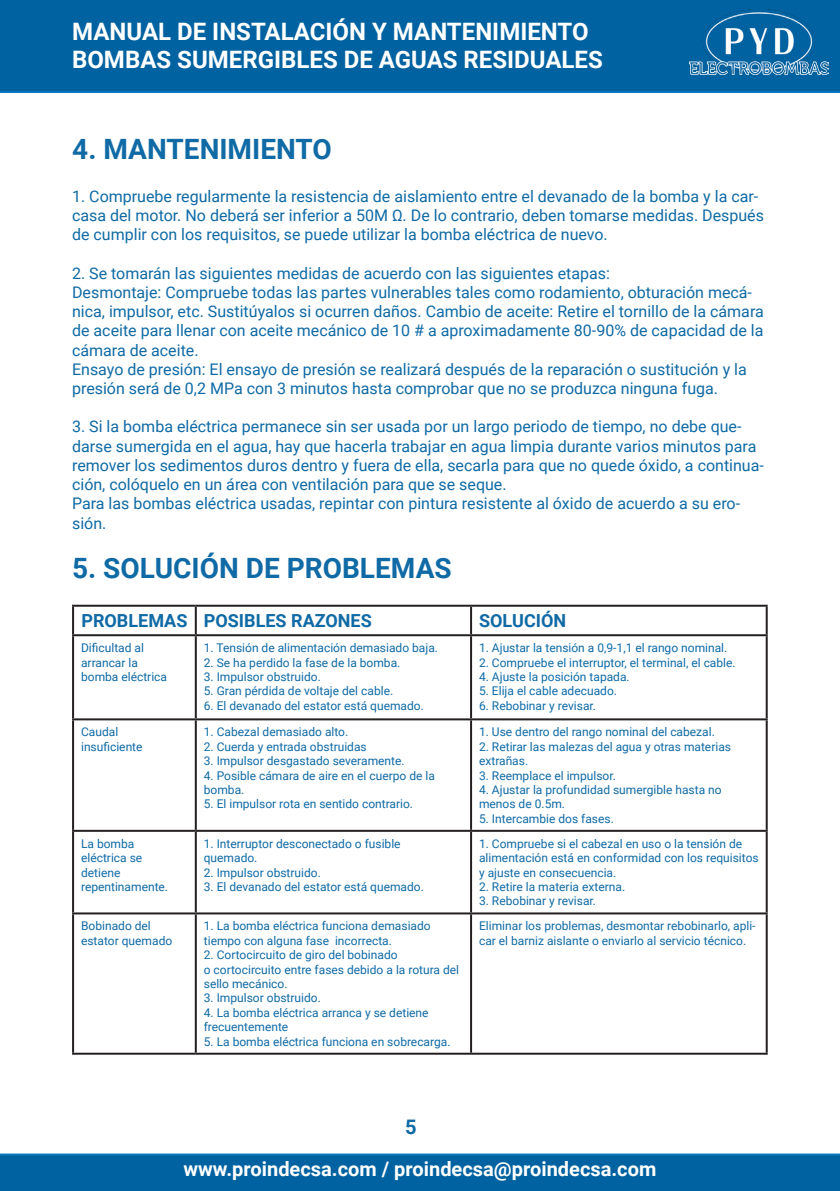
<style>
.page{position:relative;width:840px;height:1191px;background:#fff}
.page>*{position:absolute;margin:0;border:0;box-sizing:border-box;transform-origin:0 0}
.t1{font:700 28px "Roboto";color:#0f6aa5}
.t2{font:700 24px/28.8px "Roboto";color:#fff}
.t3{font:700 20px "Roboto";color:#fff}
.t4{font:700 20px "Roboto";color:#0f6aa5}
.t5{font:700 18px "Roboto";color:#0f6aa5}
.t6{font:16px/19.2px "Roboto";color:#0f6aa5}
.t7{font:12px/14.4px "Roboto";color:#0f6aa5}
.t8{font:12px "Roboto";color:#0d6aa8}
.s1{color:#106aa4}
</style>
<div class="page">
<svg style="left:72px;top:604px;width:696px;height:451px"></svg>
<div style="left:0;top:0;width:839px;height:93px;background:#0062a0"></div>
<svg style="left:0;top:1153px;width:839px;height:38px;background:#0465a2"></svg>
<img style="left:688px;top:10px;width:139px;height:65px">
<hr style="left:72px;top:605px;width:124px;height:2px;background:#231f20">
<hr style="left:72px;top:607px;width:2px;height:27px;background:#231f20">
<hr style="left:196px;top:605px;width:275px;height:2px;background:#231f20">
<hr style="left:195px;top:607px;width:2px;height:27px;background:#231f20">
<hr style="left:471px;top:605px;width:296px;height:2px;background:#231f20">
<hr style="left:470px;top:607px;width:2px;height:27px;background:#231f20">
<hr style="left:765px;top:607px;width:2px;height:27px;background:#231f20">
<hr style="left:72px;top:634px;width:124px;height:2px;background:#231f20">
<hr style="left:72px;top:636px;width:2px;height:82px;background:#231f20">
<hr style="left:196px;top:634px;width:275px;height:2px;background:#231f20">
<hr style="left:195px;top:636px;width:2px;height:82px;background:#231f20">
<hr style="left:471px;top:634px;width:296px;height:2px;background:#231f20">
<hr style="left:470px;top:636px;width:2px;height:82px;background:#231f20">
<hr style="left:765px;top:636px;width:2px;height:82px;background:#231f20">
<hr style="left:72px;top:718px;width:124px;height:2px;background:#231f20">
<hr style="left:72px;top:720px;width:2px;height:110px;background:#231f20">
<hr style="left:196px;top:718px;width:275px;height:2px;background:#231f20">
<hr style="left:195px;top:720px;width:2px;height:110px;background:#231f20">
<hr style="left:471px;top:718px;width:296px;height:2px;background:#231f20">
<hr style="left:470px;top:720px;width:2px;height:110px;background:#231f20">
<hr style="left:765px;top:720px;width:2px;height:110px;background:#231f20">
<hr style="left:72px;top:830px;width:124px;height:2px;background:#231f20">
<hr style="left:72px;top:832px;width:2px;height:80px;background:#231f20">
<hr style="left:196px;top:830px;width:275px;height:2px;background:#231f20">
<hr style="left:195px;top:832px;width:2px;height:80px;background:#231f20">
<hr style="left:471px;top:830px;width:296px;height:2px;background:#231f20">
<hr style="left:470px;top:832px;width:2px;height:80px;background:#231f20">
<hr style="left:765px;top:832px;width:2px;height:80px;background:#231f20">
<hr style="left:72px;top:912px;width:124px;height:2px;background:#231f20">
<hr style="left:72px;top:914px;width:2px;height:138px;background:#231f20">
<hr style="left:196px;top:912px;width:275px;height:2px;background:#231f20">
<hr style="left:195px;top:914px;width:2px;height:138px;background:#231f20">
<hr style="left:471px;top:912px;width:296px;height:2px;background:#231f20">
<hr style="left:470px;top:914px;width:2px;height:138px;background:#231f20">
<hr style="left:765px;top:914px;width:2px;height:138px;background:#231f20">
<hr style="left:72px;top:1052px;width:124px;height:2px;background:#231f20">
<hr style="left:196px;top:1052px;width:275px;height:2px;background:#231f20">
<hr style="left:471px;top:1052px;width:296px;height:2px;background:#231f20">
<h2 class="t2" style="left:72px;top:16px;width:532px">MANUAL DE INSTALACIÓN Y MANTENIMIENTO<br>BOMBAS SUMERGIBLES DE AGUAS RESIDUALES</h2>
<p class="t1" style="left:72px;top:129px;width:261px">4. MANTENIMIENTO</p>
<p class="t6" style="left:72px;top:186px;width:693px">1. Compruebe regularmente la resistencia de aislamiento entre el devanado de la bomba y la car&shy;casa del motor. No deberá ser inferior a 50M Ω. De lo contrario, deben tomarse medidas. Después de cumplir con los requisitos, se puede utilizar la bomba eléctrica de nuevo.</p>
<p class="t6" style="left:72px;top:263px;width:539px">2. Se tomarán las siguientes medidas de acuerdo con las siguientes etapas:</p>
<p class="t6" style="left:72px;top:282px;width:692px">Desmontaje: Compruebe todas las partes vulnerables tales como rodamiento, obturación mecá&shy;nica, impulsor, etc. Sustitúyalos si ocurren daños. Cambio de aceite: Retire el tornillo de la cámara de aceite para llenar con aceite mecánico de 10 # a aproximadamente 80-90% de capacidad de la cámara de aceite.</p>
<p class="t6" style="left:72px;top:359px;width:676px">Ensayo de presión: El ensayo de presión se realizará después de la reparación o sustitución y la presión será de 0,2 MPa con 3 minutos hasta comprobar que no se produzca ninguna fuga.</p>
<p class="t6" style="left:72px;top:416px;width:693px">3. Si la bomba eléctrica permanece sin ser usada por un largo periodo de tiempo, no debe que&shy;darse sumergida en el agua, hay que hacerla trabajar en agua limpia durante varios minutos para remover los sedimentos duros dentro y fuera de ella, secarla para que no quede óxido, a continua&shy;ción, colóquelo en un área con ventilación para que se seque.</p>
<p class="t6" style="left:72px;top:493px;width:669px">Para las bombas eléctrica usadas, repintar con pintura resistente al óxido de acuerdo a su ero&shy;sión.</p>
<p class="t1" style="left:72px;top:548px;width:381px">5. SOLUCIÓN DE PROBLEMAS</p>
<p class="t5" style="left:81px;top:608px;width:107px">PROBLEMAS</p>
<p class="t5" style="left:204px;top:608px;width:169px">POSIBLES RAZONES</p>
<p class="t5" style="left:479px;top:608px;width:89px">SOLUCIÓN</p>
<p class="t7" style="left:81px;top:640px;width:64px">Dificultad al</p>
<p class="t7" style="left:81px;top:654px;width:58px">arrancar la</p>
<p class="t7" style="left:81px;top:669px;width:87px">bomba eléctrica</p>
<p class="t7" style="left:204px;top:640px;width:235px">1. Tensión de alimentación demasiado baja.</p>
<p class="t7" style="left:204px;top:654px;width:198px">2. Se ha perdido la fase de la bomba.</p>
<p class="t7" style="left:204px;top:669px;width:119px">3. Impulsor obstruido.</p>
<p class="t7" style="left:204px;top:683px;width:191px">5. Gran pérdida de voltaje del cable.</p>
<p class="t7" style="left:204px;top:698px;width:221px">6. El devanado del estator está quemado.</p>
<p class="t8" style="left:479px;top:639px;width:250px">1. Ajustar la tensión a 0,9-1,1 el rango nominal.</p>
<p class="t8" style="left:479px;top:654px;width:258px">2. Compruebe el interruptor, el terminal, el cable.</p>
<p class="t8" style="left:479px;top:668px;width:152px">4. Ajuste la posición tapada.</p>
<p class="t8" style="left:479px;top:683px;width:139px">5. Elija el cable adecuado.</p>
<p class="t8" style="left:479px;top:697px;width:118px">6. Rebobinar y revisar.</p>
<p class="t7" style="left:81px;top:724px;width:39px">Caudal</p>
<p class="t7" style="left:81px;top:739px;width:63px">insuficiente</p>
<p class="t7" style="left:204px;top:724px;width:146px">1. Cabezal demasiado alto.</p>
<p class="t7" style="left:204px;top:739px;width:164px">2. Cuerda y entrada obstruidas</p>
<p class="t7" style="left:204px;top:753px;width:202px">3. Impulsor desgastado severamente.</p>
<p class="t7" style="left:204px;top:767px;width:232px">4. Posible cámara de aire en el cuerpo de la bomba.</p>
<p class="t7" style="left:204px;top:796px;width:211px">5. El impulsor rota en sentido contrario.</p>
<p class="t7" style="left:479px;top:724px;width:237px">1. Use dentro del rango nominal del cabezal.</p>
<p class="t7" style="left:479px;top:739px;width:253px">2. Retirar las malezas del agua y otras materias extrañas.</p>
<p class="t7" style="left:479px;top:767px;width:138px">3. Reemplace el impulsor.</p>
<p class="t7" style="left:479px;top:782px;width:244px">4. Ajustar la profundidad sumergible hasta no menos de 0.5m.</p>
<p class="t7" style="left:479px;top:811px;width:136px">5. Intercambie dos fases.</p>
<p class="t7" style="left:81px;top:836px;width:55px">La bomba</p>
<p class="t7" style="left:81px;top:850px;width:63px">eléctrica se</p>
<p class="t7" style="left:81px;top:864px;width:41px">detiene</p>
<p class="t7" style="left:81px;top:879px;width:88px">repentinamente<span class="s1">.</span></p>
<p class="t7" style="left:204px;top:836px;width:198px">1. Interruptor desconectado o fusible</p>
<p class="t7" style="left:204px;top:850px;width:55px">quemado.</p>
<p class="t7" style="left:204px;top:864px;width:119px">2. Impulsor obstruido.</p>
<p class="t7" style="left:204px;top:879px;width:221px">3. El devanado del estator está quemado.</p>
<p class="t7" style="left:479px;top:836px;width:281px">1. Compruebe si el cabezal en uso o la tensión de alimentación está en conformidad con los requisitos y ajuste en consecuencia.</p>
<p class="t7" style="left:479px;top:879px;width:147px">2. Retire la materia externa.</p>
<p class="t7" style="left:479px;top:893px;width:118px">3. Rebobinar y revisar.</p>
<p class="t7" style="left:81px;top:918px;width:71px">Bobinado del</p>
<p class="t7" style="left:81px;top:933px;width:93px">estator quemado</p>
<p class="t7" style="left:204px;top:918px;width:228px">1. La bomba eléctrica funciona demasiado tiempo con alguna fase incorrecta.</p>
<p class="t7" style="left:204px;top:947px;width:195px">2. Cortocircuito de giro del bobinado</p>
<p class="t7" style="left:204px;top:961px;width:257px">o cortocircuito entre fases debido a la rotura del sello mecánico.</p>
<p class="t7" style="left:204px;top:990px;width:119px">3. Impulsor obstruido.</p>
<p class="t7" style="left:204px;top:1005px;width:226px">4. La bomba eléctrica arranca y se detiene frecuentemente</p>
<p class="t7" style="left:204px;top:1033px;width:248px">5. La bomba eléctrica funciona en sobrecarga.</p>
<p class="t7" style="left:479px;top:918px;width:278px">Eliminar los problemas, desmontar rebobinarlo, apli&shy;car el barniz aislante o enviarlo al servicio técnico.</p>
<h3 class="t4" style="left:405px;top:1112px;width:13px">5</h3>
<h3 class="t3" style="left:183px;top:1154px;width:474px">www.proindecsa.com / proindecsa@proindecsa.com</h3>
</div>
